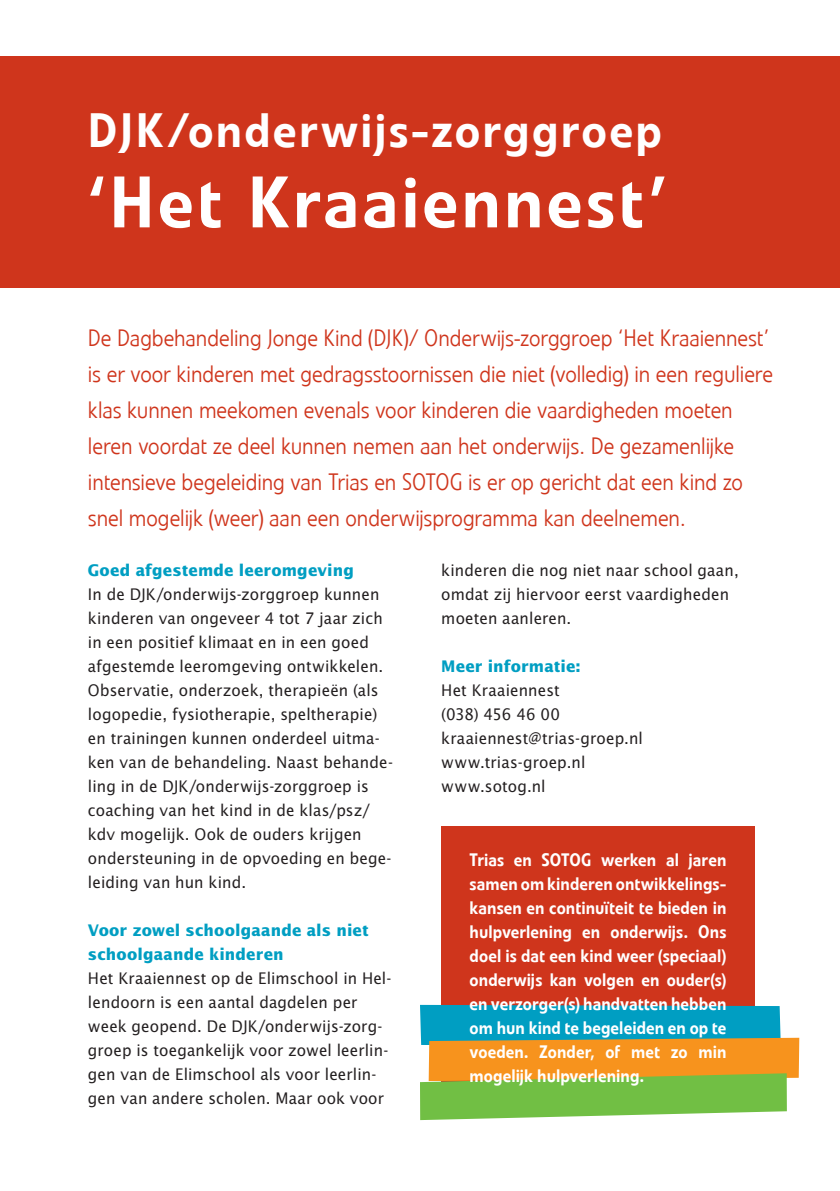
<style>
.page{position:relative;width:840px;height:1191px;background:#fff}
.page>*{position:absolute;margin:0;border:0;box-sizing:border-box;transform-origin:0 0}
.bovenkop{font:500 72px "Veto Com";letter-spacing:.04em;color:#fff}
.bovenkop-2{font:500 48px "Veto Com";letter-spacing:.045em;color:#fff}
.Brood{font:300 23.6px/36px "Veto Com";letter-spacing:-.005em;color:#cf351c;scale:.95 1}
.Brood-2{font:500 18px/24px "Veto Com";letter-spacing:.005em;color:#fff;text-align:justify;scale:.95 1}
.Brood-3{font:16px/24px "Lucida Sans Std";letter-spacing:.01em;color:#231f20;scale:.95 1}
.Brood-4{font:700 16px/24px "Lucida Sans Std";letter-spacing:.005em;color:#009ec2;scale:.95 1}
.Brood-5{font:16px "Lucida Sans Std";letter-spacing:-.02em;color:#231f20;scale:.95 1}
</style>
<div class="page">
<div style="left:0;top:57px;width:839px;height:231px;background:#cf351c"></div>
<div style="left:441px;top:826px;width:313px;height:263px;background:#cf351c"></div>
<svg style="left:420px;top:1005px;width:378px;height:115px;background:#86ab67"></svg>
<p class="bovenkop-2" style="left:88px;top:101px;width:575px">DJK/onderwijs-zorggroep</p>
<p class="bovenkop" style="left:88px;top:158px;width:580px">‘Het Kraaiennest’</p>
<p class="Brood" style="left:88px;top:319px;width:722px">De Dagbehandeling Jonge Kind (DJK)/ Onderwijs-zorggroep ‘Het Kraaiennest’ is er voor kinderen met gedragsstoornissen die niet (volledig) in een reguliere klas kunnen meekomen evenals voor kinderen die vaardigheden moeten leren voordat ze deel kunnen nemen aan het onderwijs. De gezamenlijke intensieve begeleiding van Trias en SOTOG is er op gericht dat een kind zo snel mogelijk (weer) aan een onderwijsprogramma kan deelnemen.</p>
<p class="Brood-4" style="left:88px;top:559px;width:281px">Goed afgestemde leeromgeving</p>
<p class="Brood-3" style="left:88px;top:583px;width:322px">In de DJK/onderwijs-zorggroep kunnen kinderen van ongeveer 4 tot 7 jaar zich in een positief klimaat en in een goed afgestemde leeromgeving ontwikkelen.<br>Observatie, onderzoek, therapieën (als logopedie, fysiotherapie, speltherapie) en trainingen kunnen onderdeel uitma&shy;ken van de behandeling. Naast behande&shy;ling in de DJK/onderwijs-zorggroep is coaching van het kind in de klas/psz/ kdv mogelijk. Ook de ouders krijgen ondersteuning in de opvoeding en bege&shy;leiding van hun kind.</p>
<p class="Brood-4" style="left:88px;top:919px;width:297px">Voor zowel schoolgaande als niet schoolgaande kinderen</p>
<p class="Brood-3" style="left:88px;top:967px;width:321px">Het Kraaiennest op de Elimschool in Hel&shy;lendoorn is een aantal dagdelen per week geopend. De DJK/onderwijs-zorg&shy;groep is toegankelijk voor zowel leerlin&shy;gen van de Elimschool als voor leerlin&shy;gen van andere scholen. Maar ook voor</p>
<p class="Brood-3" style="left:441px;top:559px;width:314px">kinderen die nog niet naar school gaan, omdat zij hiervoor eerst vaardigheden moeten aanleren.</p>
<p class="Brood-4" style="left:441px;top:655px;width:148px">Meer informatie:</p>
<p class="Brood-3" style="left:441px;top:679px;width:126px">Het Kraaiennest</p>
<p class="Brood-5" style="left:441px;top:705px;width:126px">(038) 456 46 00</p>
<p class="Brood-3" style="left:441px;top:727px;width:214px">kraaiennest@trias-groep.nl</p>
<p class="Brood-3" style="left:441px;top:751px;width:153px">www.trias-groep.nl</p>
<p class="Brood-3" style="left:441px;top:775px;width:111px">www.sotog.nl</p>
<p class="Brood-2" style="left:469px;top:847px;width:272px">Trias en SOTOG werken al jaren samen om kinderen ontwikkelings&shy;kansen en continuïteit te bieden in hulpverlening en onderwijs. Ons doel is dat een kind weer (speciaal) onderwijs kan volgen en ouder(s) en verzorger(s) handvatten hebben om hun kind te begeleiden en op te voeden. Zonder, of met zo min mogelijk hulpverlening.</p>
</div>
